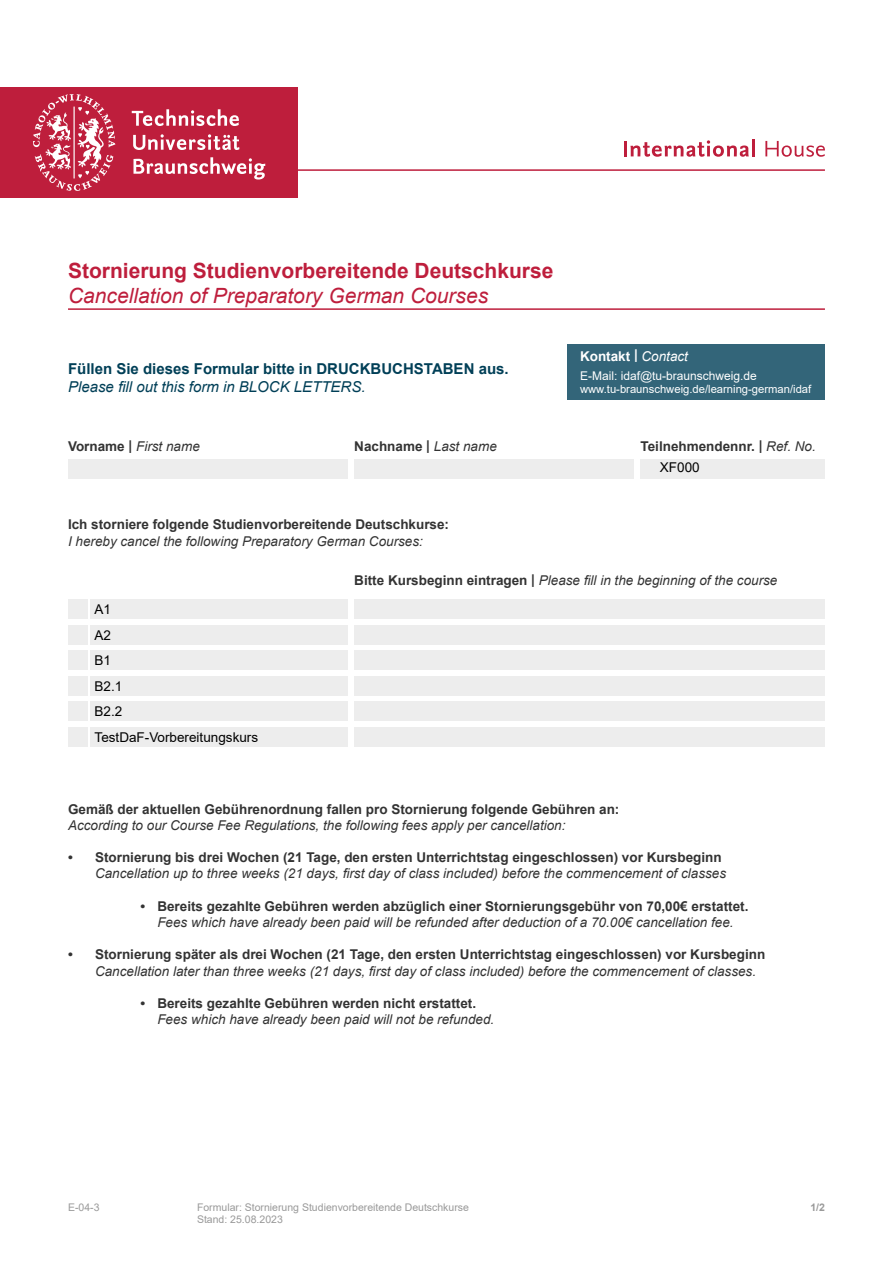
<style>
.page{position:relative;width:893px;height:1263px;background:#fff}
.page>*{position:absolute;margin:0;border:0;box-sizing:border-box;transform-origin:0 0}
.t1{font:700 21px "Arial";color:#be1e3c}
.t2{font:italic 21px "Arial";color:#be1e3c}
.t3{font:700 15px "Arial";color:#003f57}
.t4{font:italic 15px "Arial";color:#003f57}
.t5{font:italic 13.5px "Arial";color:#333}
.t6{font:700 13.5px "Arial";color:#333}
.t7{font:13.5px/25.5px "Arial";color:#000}
.t8{font:700 13.5px "Arial";color:#fff}
.t9{font:12px "Arial";color:#fff}
.t10{font:11.25px "Arial";color:#fff}
.t11{font:10.5px "Arial";color:#999}
.t12{font:700 10.5px "Arial";color:#999}
.s1{font-weight:400;font-style:italic}
.s2{font-weight:700;font-style:normal}
</style>
<div class="page">
<hr style="left:624px;top:141px;width:3px;height:15px;background:#be1e3c">
<svg style="left:630px;top:140px;width:119px;height:17px"></svg>
<hr style="left:752px;top:139px;width:3px;height:17px;background:#be1e3c">
<svg style="left:765px;top:141px;width:60px;height:16px"></svg>
<hr style="left:298px;top:169px;width:527px;height:2px;background:#be1e3c">
<hr style="left:68px;top:308px;width:757px;height:2px;background:#be1e3c">
<div style="left:0;top:87px;width:298px;height:111px;background:#be1e3c"></div>
<svg style="left:33px;top:94px;width:82px;height:97px"></svg>
<svg style="left:132px;top:109px;width:107px;height:17px"></svg>
<svg style="left:133px;top:134px;width:106px;height:16px"></svg>
<svg style="left:133px;top:157px;width:132px;height:23px"></svg>
<div style="left:567px;top:344px;width:258px;height:56px;background:#336579"></div>
<div style="left:640px;top:459px;width:185px;height:19px;background:#ededed"></div>
<div style="left:68px;top:459px;width:280px;height:19px;background:#ededed"></div>
<div style="left:354px;top:459px;width:280px;height:19px;background:#ededed"></div>
<div style="left:90px;top:600px;width:258px;height:19px;background:#ededed"></div>
<div style="left:68px;top:600px;width:19px;height:19px;background:#ededed"></div>
<div style="left:90px;top:625px;width:258px;height:19px;background:#ededed"></div>
<div style="left:68px;top:625px;width:19px;height:19px;background:#ededed"></div>
<div style="left:90px;top:651px;width:258px;height:19px;background:#ededed"></div>
<div style="left:68px;top:651px;width:19px;height:19px;background:#ededed"></div>
<div style="left:90px;top:676px;width:258px;height:19px;background:#ededed"></div>
<div style="left:68px;top:676px;width:19px;height:19px;background:#ededed"></div>
<div style="left:90px;top:702px;width:258px;height:19px;background:#ededed"></div>
<div style="left:68px;top:702px;width:19px;height:19px;background:#ededed"></div>
<div style="left:90px;top:727px;width:258px;height:19px;background:#ededed"></div>
<div style="left:68px;top:727px;width:19px;height:19px;background:#ededed"></div>
<div style="left:354px;top:600px;width:471px;height:19px;background:#ededed"></div>
<div style="left:354px;top:625px;width:471px;height:19px;background:#ededed"></div>
<div style="left:354px;top:651px;width:471px;height:19px;background:#ededed"></div>
<div style="left:354px;top:676px;width:471px;height:19px;background:#ededed"></div>
<div style="left:354px;top:702px;width:471px;height:19px;background:#ededed"></div>
<div style="left:354px;top:727px;width:471px;height:19px;background:#ededed"></div>
<h1 class="t1" style="left:68px;top:255px;width:487px">Stornierung Studienvorbereitende Deutschkurse</h1>
<h1 class="t2" style="left:68px;top:282px;width:422px">Cancellation of Preparatory German Courses</h1>
<p class="t3" style="left:68px;top:359px;width:442px">Füllen Sie dieses Formular bitte in DRUCKBUCHSTABEN aus.</p>
<p class="t4" style="left:68px;top:377px;width:299px">Please fill out this form in BLOCK LETTERS.</p>
<p class="t8" style="left:580px;top:347px;width:110px">Kontakt | <span class="s1">Contact</span></p>
<p class="t9" style="left:580px;top:367px;width:178px">E-Mail: idaf@tu-braunschweig.de</p>
<p class="t10" style="left:580px;top:381px;width:233px">www.tu-braunschweig.de/learning-german/idaf</p>
<p class="t5" style="left:68px;top:438px;width:133px"><span class="s2">Vorname |</span> First name</p>
<p class="t6" style="left:354px;top:437px;width:144px">Nachname | <span class="s1">Last name</span></p>
<p class="t6" style="left:640px;top:437px;width:177px">Teilnehmendennr. | <span class="s1">Ref. No.</span></p>
<p class="t6" style="left:68px;top:515px;width:383px">Ich storniere folgende Studienvorbereitende Deutschkurse:</p>
<p class="t5" style="left:68px;top:532px;width:356px">I hereby cancel the following Preparatory German Courses:</p>
<p class="t7" style="left:660px;top:455px;width:41px">XF000</p>
<p class="t7" style="left:95px;top:596px;width:165px">A1<br>A2<br>B1<br>B2.1<br>B2.2<br>TestDaF-Vorbereitungskurs</p>
<p class="t5" style="left:354px;top:572px;width:425px"><span class="s2">Bitte Kursbeginn eintragen |</span> Please fill in the beginning of the course</p>
<p class="t6" style="left:68px;top:799px;width:553px">Gemäß der aktuellen Gebührenordnung fallen pro Stornierung folgende Gebühren an:</p>
<p class="t5" style="left:68px;top:816px;width:499px">According to our Course Fee Regulations, the following fees apply per cancellation:</p>
<p class="t6" style="left:68px;top:848px;width:655px">• Stornierung bis drei Wochen (21 Tage, den ersten Unterrichtstag eingeschlossen) vor Kursbeginn</p>
<p class="t5" style="left:95px;top:865px;width:633px">Cancellation up to three weeks (21 days, first day of class included) before the commencement of classes</p>
<p class="t6" style="left:140px;top:896px;width:610px">• Bereits gezahlte Gebühren werden abzüglich einer Stornierungsgebühr von 70,00€ erstattet.</p>
<p class="t5" style="left:157px;top:913px;width:578px">Fees which have already been paid will be refunded after deduction of a 70.00€ cancellation fee.</p>
<p class="t6" style="left:68px;top:945px;width:699px">• Stornierung später als drei Wochen (21 Tage, den ersten Unterrichtstag eingeschlossen) vor Kursbeginn</p>
<p class="t5" style="left:95px;top:962px;width:663px">Cancellation later than three weeks (21 days, first day of class included) before the commencement of classes.</p>
<p class="t6" style="left:140px;top:994px;width:337px">• Bereits gezahlte Gebühren werden nicht erstattet.</p>
<p class="t5" style="left:157px;top:1011px;width:338px">Fees which have already been paid will not be refunded.</p>
<p class="t11" style="left:68px;top:1200px;width:33px">E-04-3</p>
<p class="t11" style="left:197px;top:1200px;width:273px">Formular: Stornierung Studienvorbereitende Deutschkurse</p>
<p class="t12" style="left:810px;top:1200px;width:16px">1/2</p>
<p class="t11" style="left:197px;top:1212px;width:87px">Stand: 25.08.2023</p>
</div>
